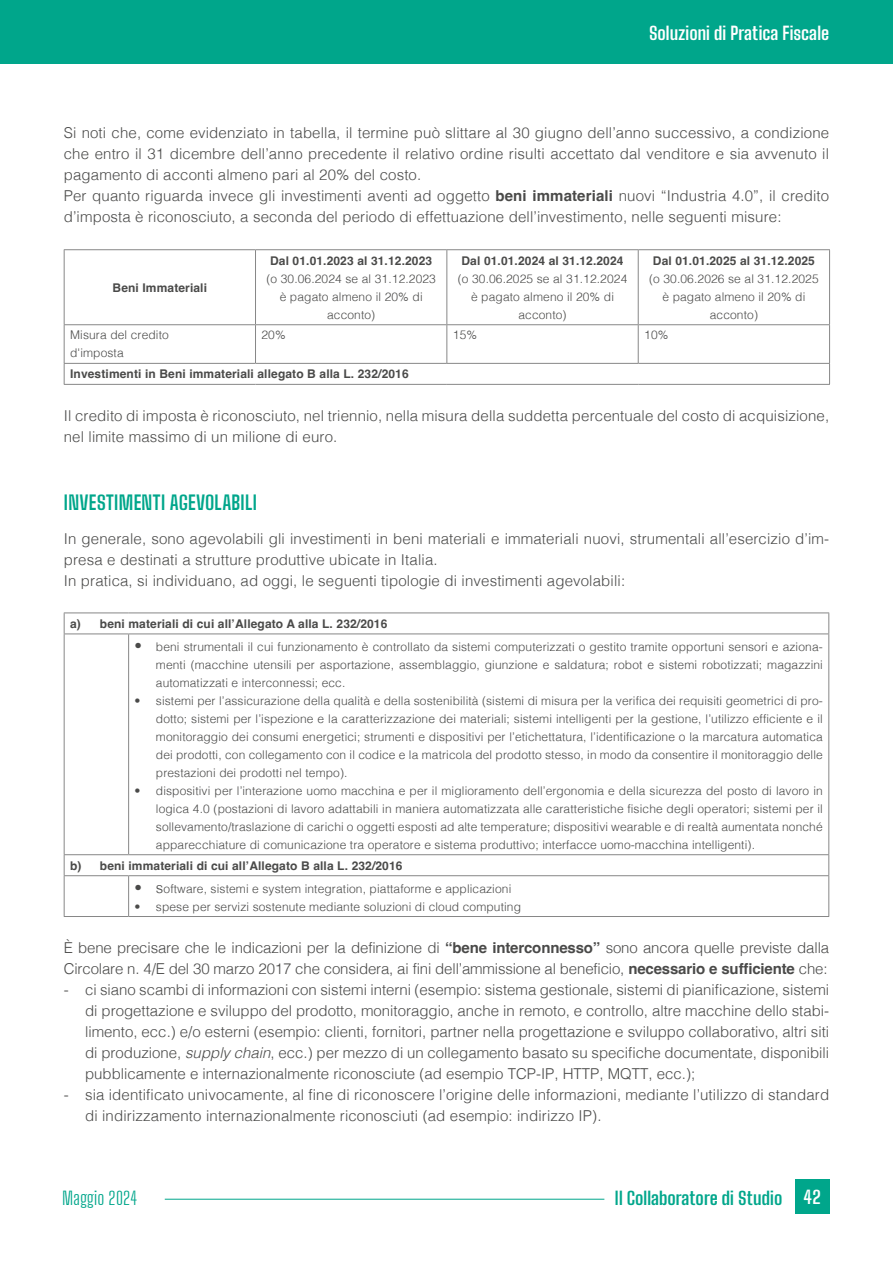
<style>
.page{position:relative;width:893px;height:1263px;background:#fff}
.page>*{position:absolute;margin:0;border:0;box-sizing:border-box;transform-origin:0 0}
.t1{font:700 19.5px "Big Shoulders Text";letter-spacing:.01em;color:#00a68b}
.t2{font:700 18px "Big Shoulders Text";letter-spacing:.005em;color:#fff}
.t3{font:700 18px "Big Shoulders Text";color:#00a68b}
.t4{font:300 18px "Big Shoulders Text";letter-spacing:.01em;color:#00a68b}
.t5{font:300 15px/21px "Helvetica";letter-spacing:.01em;color:#4a4a49}
.t6{font:300 15px/21px "Helvetica";letter-spacing:-.01em;color:#4a4a49}
.t7{font:300 12px/18px "Helvetica";letter-spacing:.01em;color:#4a4a49;text-align:center}
.t8{font:700 12px "Helvetica";letter-spacing:.01em;color:#4a4a49}
.s1{font-weight:700}
.s2{font-size:15px}
.s3{font-style:italic}
.s4{color:#fff}
</style>
<div class="page">
<div style="left:0;top:0;width:893px;height:64px;background:#00a68b"></div>
<hr style="left:165px;top:1199px;width:439px;height:1px;background:#00a68b">
<div style="left:795px;top:1179px;width:34px;height:34px;background:#00a68b"></div>
<hr style="left:64px;top:249px;width:191px;height:1px;background:#878787">
<hr style="left:64px;top:250px;width:1px;height:74px;background:#878787">
<hr style="left:255px;top:249px;width:192px;height:1px;background:#878787">
<hr style="left:255px;top:250px;width:1px;height:74px;background:#878787">
<hr style="left:447px;top:249px;width:191px;height:1px;background:#878787">
<hr style="left:446px;top:250px;width:1px;height:74px;background:#878787">
<hr style="left:638px;top:249px;width:192px;height:1px;background:#878787">
<hr style="left:638px;top:250px;width:1px;height:74px;background:#878787">
<hr style="left:829px;top:250px;width:1px;height:74px;background:#878787">
<hr style="left:64px;top:324px;width:191px;height:1px;background:#878787">
<hr style="left:64px;top:325px;width:1px;height:38px;background:#878787">
<hr style="left:255px;top:324px;width:192px;height:1px;background:#878787">
<hr style="left:255px;top:325px;width:1px;height:38px;background:#878787">
<hr style="left:447px;top:324px;width:191px;height:1px;background:#878787">
<hr style="left:446px;top:325px;width:1px;height:38px;background:#878787">
<hr style="left:638px;top:324px;width:192px;height:1px;background:#878787">
<hr style="left:638px;top:325px;width:1px;height:38px;background:#878787">
<hr style="left:829px;top:325px;width:1px;height:38px;background:#878787">
<hr style="left:64px;top:363px;width:191px;height:1px;background:#878787">
<svg style="left:64px;top:364px;width:1px;height:20px"></svg>
<hr style="left:255px;top:363px;width:192px;height:1px;background:#878787">
<hr style="left:447px;top:363px;width:191px;height:1px;background:#878787">
<hr style="left:638px;top:363px;width:192px;height:1px;background:#878787">
<svg style="left:829px;top:364px;width:1px;height:20px"></svg>
<hr style="left:64px;top:384px;width:191px;height:1px;background:#878787">
<hr style="left:255px;top:384px;width:192px;height:1px;background:#878787">
<hr style="left:447px;top:384px;width:191px;height:1px;background:#878787">
<hr style="left:638px;top:384px;width:192px;height:1px;background:#878787">
<hr style="left:64px;top:612px;width:65px;height:1px;background:#878787">
<svg style="left:64px;top:613px;width:1px;height:20px"></svg>
<hr style="left:129px;top:612px;width:700px;height:1px;background:#878787">
<svg style="left:828px;top:613px;width:1px;height:20px"></svg>
<hr style="left:64px;top:633px;width:65px;height:1px;background:#878787">
<hr style="left:64px;top:634px;width:1px;height:220px;background:#878787">
<hr style="left:129px;top:633px;width:700px;height:1px;background:#878787">
<hr style="left:128px;top:634px;width:1px;height:220px;background:#878787">
<hr style="left:828px;top:634px;width:1px;height:220px;background:#878787">
<hr style="left:64px;top:854px;width:65px;height:1px;background:#878787">
<svg style="left:64px;top:855px;width:1px;height:20px"></svg>
<hr style="left:129px;top:854px;width:700px;height:1px;background:#878787">
<svg style="left:828px;top:855px;width:1px;height:20px"></svg>
<hr style="left:64px;top:875px;width:65px;height:1px;background:#878787">
<hr style="left:64px;top:876px;width:1px;height:40px;background:#878787">
<hr style="left:129px;top:875px;width:700px;height:1px;background:#878787">
<hr style="left:128px;top:876px;width:1px;height:40px;background:#878787">
<hr style="left:828px;top:876px;width:1px;height:40px;background:#878787">
<hr style="left:64px;top:916px;width:65px;height:1px;background:#878787">
<hr style="left:129px;top:916px;width:700px;height:1px;background:#878787">
<h2 class="t2" style="left:649px;top:21px;width:182px">Soluzioni di Pratica Fiscale</h2>
<p class="t5" style="left:64px;top:121px;width:767px">Si noti che, come evidenziato in tabella, il termine può slittare al 30 giugno dell’anno successivo, a condizione che entro il 31 dicembre dell’anno precedente il relativo ordine risulti accettato dal venditore e sia avvenuto il pagamento di acconti almeno pari al 20% del costo.<br>Per quanto riguarda invece gli investimenti aventi ad oggetto <span class="s1">beni immateriali</span> nuovi “Industria 4.0”, il credito d’imposta è riconosciuto, a seconda del periodo di effettuazione dell’investimento, nelle seguenti misure:</p>
<p class="t8" style="left:113px;top:280px;width:96px">Beni Immateriali</p>
<p class="t8" style="left:270px;top:253px;width:164px">Dal 01.01.2023 al 31.12.2023</p>
<p class="t7" style="left:266px;top:269px;width:171px">(o 30.06.2024 se al 31.12.2023 è pagato almeno il 20% di acconto)</p>
<p class="t8" style="left:461px;top:253px;width:164px">Dal 01.01.2024 al 31.12.2024</p>
<p class="t7" style="left:458px;top:269px;width:171px">(o 30.06.2025 se al 31.12.2024 è pagato almeno il 20% di acconto)</p>
<p class="t8" style="left:653px;top:253px;width:164px">Dal 01.01.2025 al 31.12.2025</p>
<p class="t7" style="left:649px;top:269px;width:171px">(o 30.06.2026 se al 31.12.2025 è pagato almeno il 20% di acconto)</p>
<p class="t7" style="left:70px;top:325px;width:100px;text-align:left">Misura del credito d'imposta</p>
<p class="t7" style="left:261px;top:325px;width:26px">20%</p>
<p class="t7" style="left:453px;top:325px;width:26px">15%</p>
<p class="t7" style="left:644px;top:325px;width:26px">10%</p>
<p class="t8" style="left:70px;top:367px;width:340px">Investimenti in Beni immateriali allegato B alla L. 232/2016</p>
<p class="t5" style="left:64px;top:404px;width:767px">Il credito di imposta è riconosciuto, nel triennio, nella misura della suddetta percentuale del costo di acquisizione, nel limite massimo di un milione di euro.</p>
<h1 class="t1" style="left:64px;top:489px;width:195px">INVESTIMENTI AGEVOLABILI</h1>
<p class="t5" style="left:64px;top:527px;width:767px">In generale, sono agevolabili gli investimenti in beni materiali e immateriali nuovi, strumentali all’esercizio d’im&shy;presa e destinati a strutture produttive ubicate in Italia.<br>In pratica, si individuano, ad oggi, le seguenti tipologie di investimenti agevolabili:</p>
<p class="t8" style="left:70px;top:616px;width:319px">a) beni materiali di cui all’Allegato A alla L. 232/2016</p>
<p class="t7" style="left:156px;top:637px;width:668px;text-align:justify;text-indent:-21px"><span class="s2">•</span> beni strumentali il cui funzionamento è controllato da sistemi computerizzati o gestito tramite opportuni sensori e aziona&shy;menti (macchine utensili per asportazione, assemblaggio, giunzione e saldatura; robot e sistemi robotizzati; magazzini automatizzati e interconnessi; ecc.</p>
<p class="t7" style="left:156px;top:691px;width:668px;text-align:justify;text-indent:-21px">• sistemi per l’assicurazione della qualità e della sostenibilità (sistemi di misura per la verifica dei requisiti geometrici di pro&shy;dotto; sistemi per l’ispezione e la caratterizzazione dei materiali; sistemi intelligenti per la gestione, l’utilizzo efficiente e il monitoraggio dei consumi energetici; strumenti e dispositivi per l’etichettatura, l’identificazione o la marcatura automatica dei prodotti, con collegamento con il codice e la matricola del prodotto stesso, in modo da consentire il monitoraggio delle prestazioni dei prodotti nel tempo).</p>
<p class="t7" style="left:156px;top:781px;width:668px;text-align:justify;text-indent:-21px">• dispositivi per l’interazione uomo macchina e per il miglioramento dell’ergonomia e della sicurezza del posto di lavoro in logica 4.0 (postazioni di lavoro adattabili in maniera automatizzata alle caratteristiche fisiche degli operatori; sistemi per il sollevamento/traslazione di carichi o oggetti esposti ad alte temperature; dispositivi wearable e di realtà aumentata nonché apparecchiature di comunicazione tra operatore e sistema produttivo; interfacce uomo-macchina intelligenti).</p>
<p class="t8" style="left:70px;top:858px;width:334px">b) beni immateriali di cui all’Allegato B alla L. 232/2016</p>
<p class="t7" style="left:135px;top:878px;width:378px"><span class="s2">• s</span>oftware, sistemi e system integration, piattaforme e applicazioni</p>
<p class="t7" style="left:135px;top:896px;width:388px">• spese per servizi sostenute mediante soluzioni di cloud computing</p>
<p class="t6" style="left:64px;top:936px;width:767px">È bene precisare che le indicazioni per la definizione di <span class="s1">“bene interconnesso”</span> sono ancora quelle previste dalla<br>Circolare n. 4/E del 30 marzo 2017 che considera, ai fini dell’ammissione al beneficio, <span class="s1">necessario e sufficiente</span> che:</p>
<p class="t5" style="left:85px;top:978px;width:746px;text-align:justify;text-indent:-21px">- ci siano scambi di informazioni con sistemi interni (esempio: sistema gestionale, sistemi di pianificazione, sistemi di progettazione e sviluppo del prodotto, monitoraggio, anche in remoto, e controllo, altre macchine dello stabi&shy;limento, ecc.) e/o esterni (esempio: clienti, fornitori, partner nella progettazione e sviluppo collaborativo, altri siti di produzione, <span class="s3">supply chain</span>, ecc.) per mezzo di un collegamento basato su specifiche documentate, disponibili pubblicamente e internazionalmente riconosciute (ad esempio TCP-IP, HTTP, MQTT, ecc.);</p>
<p class="t5" style="left:85px;top:1083px;width:746px;text-indent:-21px">- sia identificato univocamente, al fine di riconoscere l’origine delle informazioni, mediante l’utilizzo di standard di indirizzamento internazionalmente riconosciuti (ad esempio: indirizzo IP).</p>
<h2 class="t4" style="left:62px;top:1186px;width:77px">Maggio 2024</h2>
<h2 class="t3" style="left:615px;top:1185px;width:207px">Il Collaboratore di Studio <span class="s4">42</span></h2>
</div>
